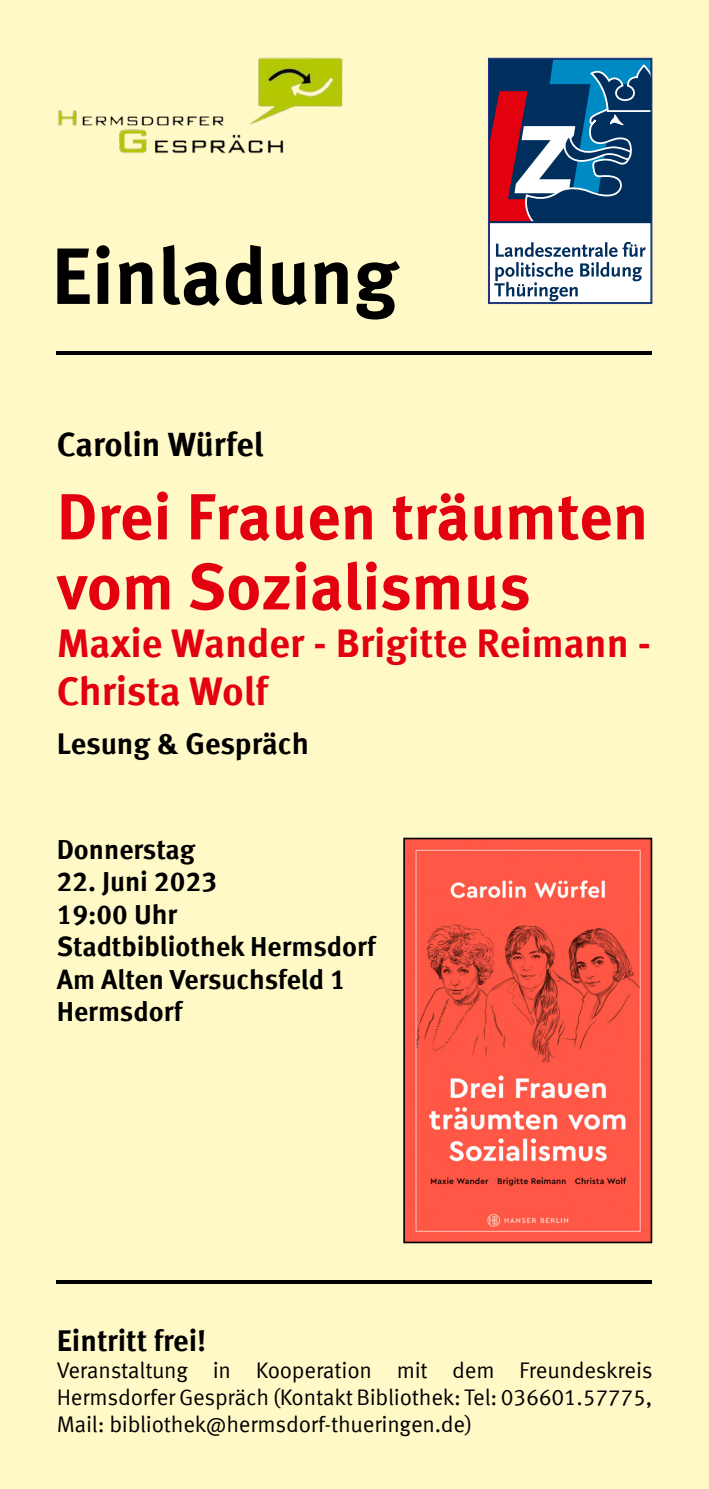
<style>
.page{position:relative;width:709px;height:1489px;background:#fff}
.page>*{position:absolute;margin:0;border:0;box-sizing:border-box;transform-origin:0 0}
.t1{font:700 79.75px "Meta Offc Pro";color:#000}
.t2{font:700 65px/70px "Meta Offc Pro";letter-spacing:-.005em;color:#e3000f}
.t3{font:700 40px/48px "Meta Offc Pro";color:#e3000f}
.t4{font:700 33.75px "Meta Offc Pro";letter-spacing:-.005em;color:#000}
.t5{font:700 30px "Meta Offc Pro";letter-spacing:-.005em;color:#000}
.t6{font:700 27.5px/32.5px "Meta Offc Pro";color:#000}
.t7{font:22.5px/27px "Meta Offc Pro Norm";letter-spacing:-.01em;color:#000;text-align:justify}
</style>
<div class="page">
<div style="left:0;top:0;width:709px;height:1488px;background:#fff9c7"></div>
<hr style="left:57px;top:351px;width:595px;height:4px;background:#000">
<hr style="left:57px;top:1280px;width:595px;height:3px;background:#000">
<img style="left:406px;top:840px;width:243px;height:400px">
<div style="left:403px;top:837px;width:249px;height:406px;border:2px solid #000"></div>
<svg style="left:490px;top:60px;width:160px;height:161px;background:#414f74"></svg>
<div style="left:488px;top:222px;width:164px;height:81px;background:#fff;border:1px solid #002f5d"></div>
<svg style="left:494px;top:242px;width:151px;height:59px"></svg>
<div style="left:488px;top:58px;width:164px;height:246px;border:1px solid #253483"></div>
<img style="left:58px;top:57px;width:285px;height:97px">
<h1 class="t1" style="left:51px;top:214px;width:348px">Einladung</h1>
<h3 class="t4" style="left:57px;top:418px;width:208px">Carolin Würfel</h3>
<h2 class="t2" style="left:57px;top:477px;width:593px">Drei Frauen träumten vom Sozialismus</h2>
<h3 class="t3" style="left:57px;top:617px;width:596px">Maxie Wander - Brigitte Reimann -<br>Christa Wolf</h3>
<h3 class="t5" style="left:57px;top:720px;width:254px">Lesung &amp; Gespräch</h3>
<p class="t6" style="left:57px;top:831px;width:140px">Donnerstag</p>
<p class="t6" style="left:57px;top:863px;width:321px">22. Juni 2023<br>19:00 Uhr<br>Stadtbibliothek Hermsdorf<br>Am Alten Versuchsfeld 1<br>Hermsdorf</p>
<h3 class="t5" style="left:57px;top:1317px;width:151px">Eintritt frei!</h3>
<p class="t7" style="left:57px;top:1355px;width:597px">Veranstaltung in Kooperation mit dem Freundeskreis Hermsdorfer Gespräch (Kontakt Bibliothek: Tel: 036601.57775, Mail: bibliothek@hermsdorf-thueringen.de)</p>
</div>
